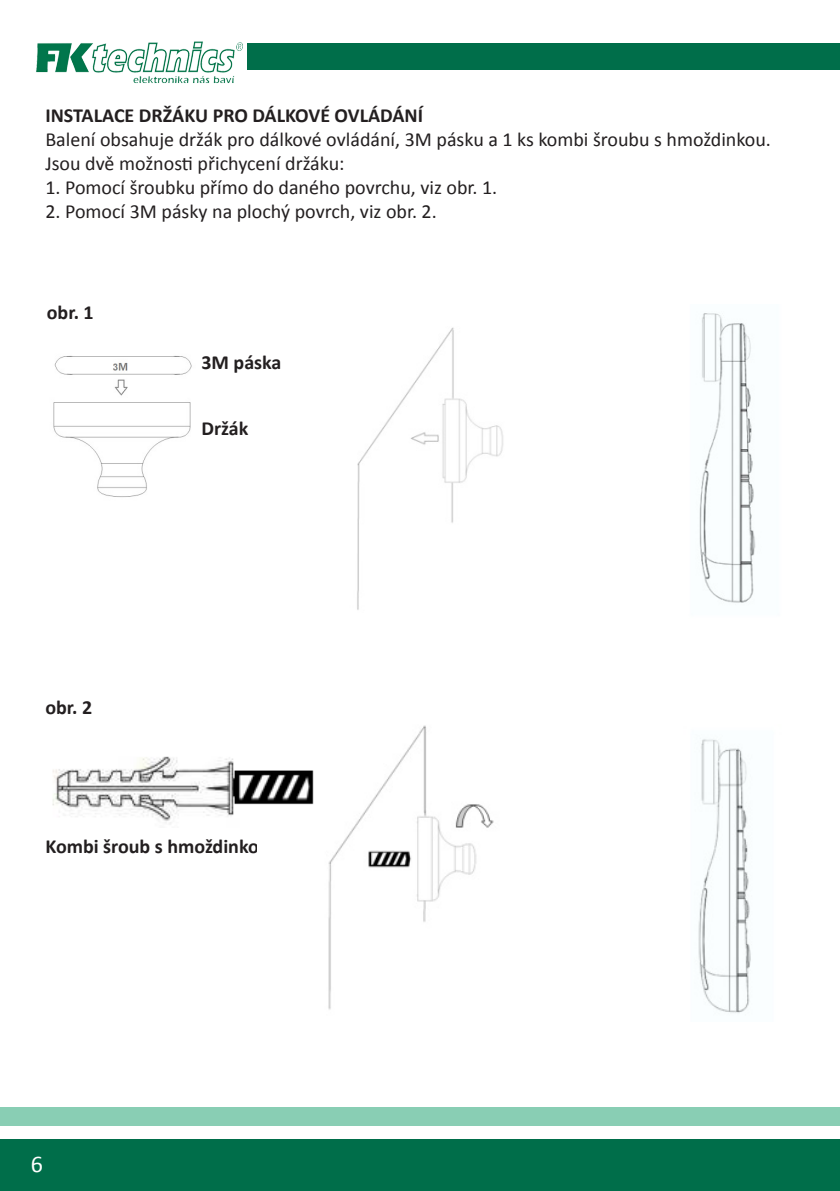
<style>
.page{position:relative;width:840px;height:1191px;background:#fff}
.page>*{position:absolute;margin:0;border:0;box-sizing:border-box;transform-origin:0 0}
.t1{font:24px "Calibri";color:#fff}
.t2{font:20px/24px "Calibri";color:#231f20}
.t3{font:700 20px "Calibri";color:#231f20}
</style>
<div class="page">
<img style="left:36px;top:41px;width:207px;height:42px">
<div style="left:0;top:1140px;width:839px;height:51px;background:#006e4a"></div>
<div style="left:0;top:1107px;width:839px;height:18px;background:#89ceb4"></div>
<div style="left:247px;top:44px;width:592px;height:26px;background:#006e4a"></div>
<img style="left:357px;top:313px;width:399px;height:297px">
<img style="left:328px;top:725px;width:423px;height:289px">
<img style="left:52px;top:751px;width:278px;height:76px">
<img style="left:53px;top:356px;width:139px;height:141px">
<p class="t3" style="left:45px;top:103px;width:379px">INSTALACE DRŽÁKU PRO DÁLKOVÉ OVLÁDÁNÍ</p>
<p class="t2" style="left:45px;top:128px;width:726px">Balení obsahuje držák pro dálkové ovládání, 3M pásku a 1 ks kombi šroubu s hmoždinkou.<br>Jsou dvě možnosti přichycení držáku:</p>
<p class="t2" style="left:45px;top:176px;width:453px">1. Pomocí šroubku přímo do daného povrchu, viz obr. 1.</p>
<p class="t2" style="left:45px;top:200px;width:392px">2. Pomocí 3M pásky na plochý povrch, viz obr. 2.</p>
<p class="t3" style="left:47px;top:300px;width:48px">obr. 1</p>
<p class="t3" style="left:45px;top:694px;width:48px">obr. 2</p>
<p class="t3" style="left:201px;top:349px;width:81px">3M páska</p>
<p class="t3" style="left:201px;top:415px;width:48px">Držák</p>
<p class="t3" style="left:45px;top:833px;width:225px">Kombi šroub s hmoždinkou</p>
<p class="t1" style="left:31px;top:1148px;width:14px">6</p>
</div>
